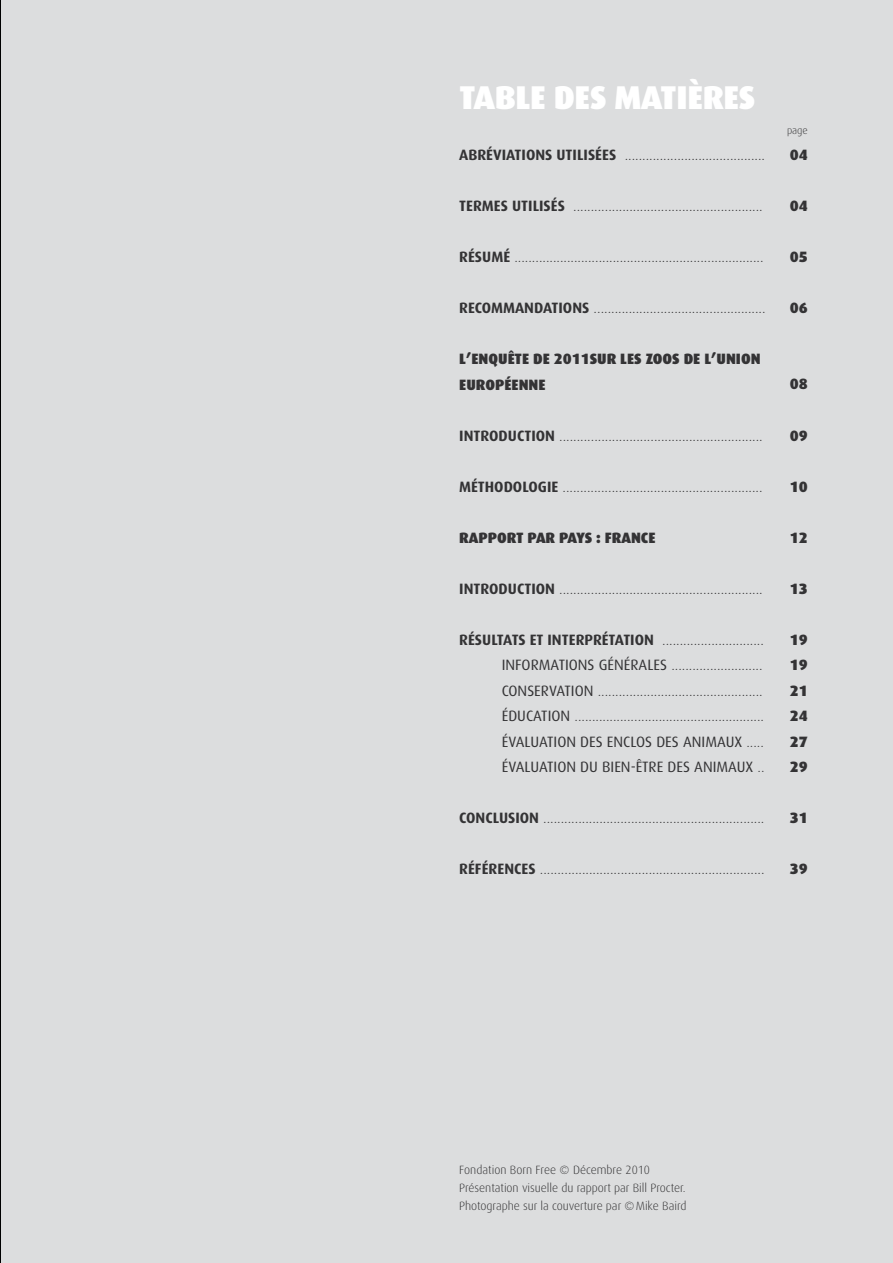
<style>
.page{position:relative;width:893px;height:1263px;background:#dcddde}
.page>*{position:absolute;margin:0;border:0;box-sizing:border-box;transform-origin:0 0}
.t1{font:900 33px "Dax";letter-spacing:-.01em;color:#fff}
.t2{font:300 15px/25.5px "Dax";color:#343335}
.t3{font:900 15px/25.5px "Dax";color:#343335}
.t4{font:300 12px/18px "Dax";letter-spacing:-.005em;color:#343335}
.t5{font:300 10.5px "Dax";color:#343335}
.s1{font-weight:700}
.s2{font-weight:400}
</style>
<div class="page">
<hr style="left:0;top:0;width:1px;height:1263px;background:#000">
<h1 class="t1" style="left:459px;top:79px;width:298px">TABLE DES MATIÈRES</h1>
<p class="t2" style="left:459px;top:142px;width:307px"><span class="s1">ABRÉVIATIONS UTILISÉES</span> ........................................</p>
<p class="t2" style="left:459px;top:193px;width:305px"><span class="s1">TERMES UTILISÉS</span> ......................................................</p>
<p class="t2" style="left:459px;top:244px;width:306px"><span class="s1">RÉSUMÉ</span> .......................................................................</p>
<p class="t2" style="left:459px;top:295px;width:308px"><span class="s1">RECOMMANDATIONS</span> .................................................</p>
<p class="t3" style="left:459px;top:346px;width:303px">L’ENQUÊTE DE 2011SUR LES ZOOS DE L’UNION<br>EUROPÉENNE</p>
<p class="t2" style="left:459px;top:423px;width:305px"><span class="s1">INTRODUCTION</span> ..........................................................</p>
<p class="t2" style="left:459px;top:474px;width:305px"><span class="s1">MÉTHODOLOGIE</span> .........................................................</p>
<p class="t3" style="left:459px;top:525px;width:198px">RAPPORT PAR PAYS : FRANCE</p>
<p class="t2" style="left:459px;top:576px;width:305px"><span class="s1">INTRODUCTION</span> ..........................................................</p>
<p class="t2" style="left:502px;top:627px;width:264px;text-indent:-43px"><span class="s1">RÉSULTATS ET INTERPRÉTATION</span> .............................<br><span class="s2">INFORMATIONS GÉNÉRALES</span> ..........................<br><span class="s2">CONSERVATION</span> ...............................................<br><span class="s2">ÉDUCATION</span> ......................................................<br><span class="s2">ÉVALUATION DES ENCLOS DES ANIMAUX</span> .....<br><span class="s2">ÉVALUATION DU BIEN-ÊTRE DES ANIMAUX</span> ..</p>
<p class="t2" style="left:459px;top:805px;width:307px"><span class="s1">CONCLUSION</span> ...............................................................</p>
<p class="t2" style="left:459px;top:856px;width:307px"><span class="s1">RÉFÉRENCES</span> ................................................................</p>
<p class="t5" style="left:787px;top:125px;width:22px">page</p>
<p class="t3" style="left:790px;top:142px;width:19px">04</p>
<p class="t3" style="left:790px;top:193px;width:19px">04</p>
<p class="t3" style="left:790px;top:244px;width:19px">05</p>
<p class="t3" style="left:790px;top:295px;width:19px">06</p>
<p class="t3" style="left:790px;top:372px;width:19px">08</p>
<p class="t3" style="left:790px;top:423px;width:19px">09</p>
<p class="t3" style="left:790px;top:474px;width:19px">10</p>
<p class="t3" style="left:790px;top:525px;width:19px">12</p>
<p class="t3" style="left:790px;top:576px;width:19px">13</p>
<p class="t3" style="left:790px;top:627px;width:19px;text-align:justify">19<br>19<br>21<br>24<br>27<br>29</p>
<p class="t3" style="left:790px;top:805px;width:19px">31</p>
<p class="t3" style="left:790px;top:856px;width:19px">39</p>
<p class="t4" style="left:459px;top:1161px;width:229px">Fondation Born Free © Décembre 2010<br>Présentation visuelle du rapport par Bill Procter.<br>Photographe sur la couverture par ©Mike Baird</p>
</div>
